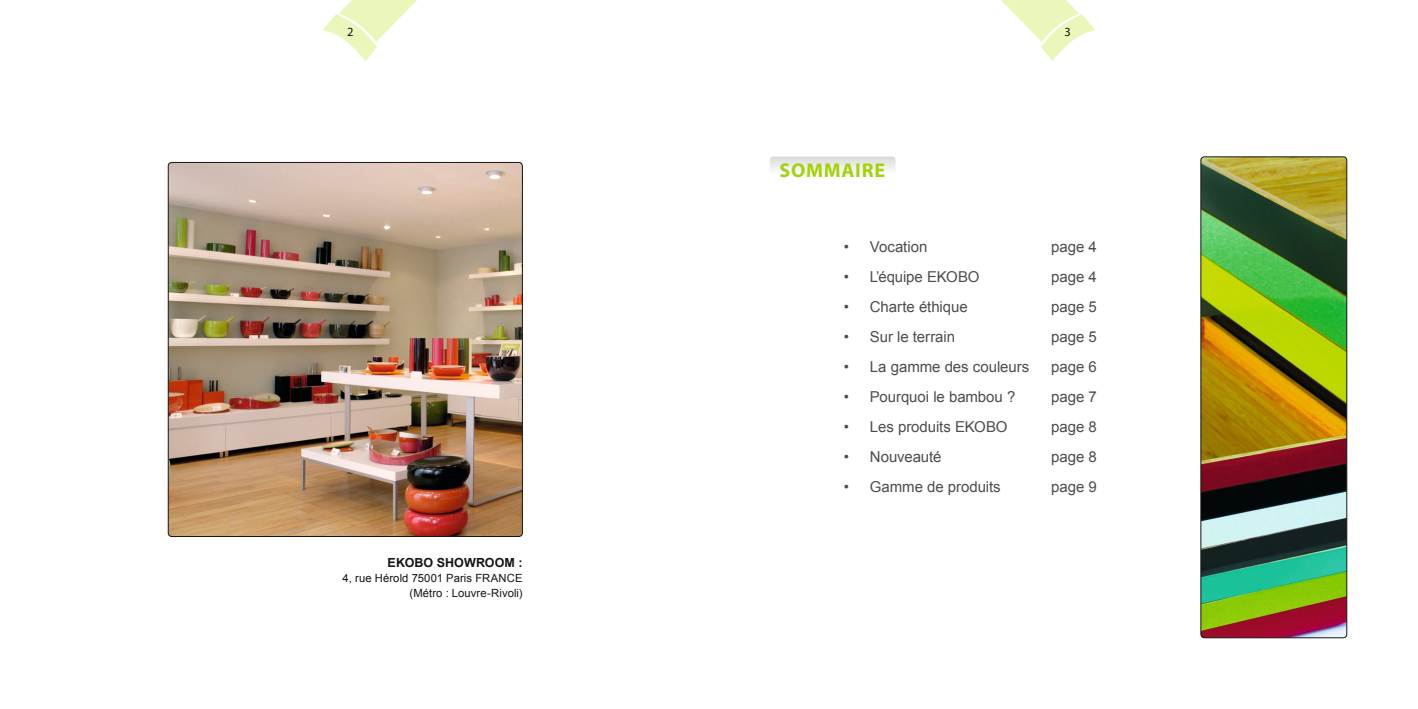
<style>
.page{position:relative;width:1418px;height:709px;background:#fff}
.page>*{position:absolute;margin:0;border:0;box-sizing:border-box;transform-origin:0 0}
.t1{font:700 20px "Myriad Pro";letter-spacing:.04em;color:#a3d20b}
.t2{font:15px "Arial";letter-spacing:-.005em;color:#4d4d4c}
.t3{font:700 12.5px "Arial";letter-spacing:.005em;color:#131413}
.t4{font:12.5px "Myriad Pro";color:#131413}
.t5{font:11.25px/15px "Arial";letter-spacing:.01em;color:#131413;text-align:right}
.s1{font-style:inherit}
</style>
<div class="page">
<img style="left:1202px;top:157px;width:144px;height:480px">
<div style="left:1200px;top:156px;width:146px;height:482px;border:1px solid #131413;border-radius:4px"></div>
<svg style="left:1001px;top:0;width:94px;height:61px"></svg>
<img style="left:168px;top:162px;width:354px;height:374px">
<div style="left:168px;top:162px;width:354px;height:375px;border:1px solid #131413;border-radius:4px"></div>
<svg style="left:323px;top:0;width:94px;height:61px"></svg>
<svg style="left:770px;top:156px;width:125px;height:13px"></svg>
<p class="t4" style="left:347px;top:24px;width:8px">2</p>
<p class="t4" style="left:1064px;top:24px;width:8px">3</p>
<h1 class="t1" style="left:779px;top:157px;width:107px">SOMMAIRE</h1>
<p class="t3" style="left:387px;top:554px;width:137px">EKOBO SHOWROOM :</p>
<p class="t5" style="left:342px;top:570px;width:182px">4, rue Hérold 75001 Paris FRANCE (Métro : Louvre-Rivoli)</p>
<p class="t2" style="left:843px;top:236px;width:85px"><span class="s1">•</span> Vocation</p>
<p class="t2" style="left:1051px;top:236px;width:47px">page 4</p>
<p class="t2" style="left:843px;top:266px;width:137px"><span class="s1">•</span> L’équipe EKOBO</p>
<p class="t2" style="left:1051px;top:266px;width:47px">page 4</p>
<p class="t2" style="left:843px;top:296px;width:125px"><span class="s1">•</span> Charte éthique</p>
<p class="t2" style="left:1051px;top:296px;width:47px">page 5</p>
<p class="t2" style="left:843px;top:326px;width:113px"><span class="s1">•</span> Sur le terrain</p>
<p class="t2" style="left:1051px;top:326px;width:47px">page 5</p>
<p class="t2" style="left:843px;top:356px;width:187px"><span class="s1">•</span> La gamme des couleurs</p>
<p class="t2" style="left:1051px;top:356px;width:47px">page 6</p>
<p class="t2" style="left:843px;top:386px;width:173px"><span class="s1">•</span> Pourquoi le bambou ?</p>
<p class="t2" style="left:1051px;top:386px;width:47px">page 7</p>
<p class="t2" style="left:843px;top:416px;width:165px"><span class="s1">•</span> Les produits EKOBO</p>
<p class="t2" style="left:1051px;top:416px;width:47px">page 8</p>
<p class="t2" style="left:843px;top:446px;width:99px"><span class="s1">•</span> Nouveauté</p>
<p class="t2" style="left:1051px;top:446px;width:47px">page 8</p>
<p class="t2" style="left:843px;top:476px;width:159px"><span class="s1">•</span> Gamme de produits</p>
<p class="t2" style="left:1051px;top:476px;width:47px">page 9</p>
</div>
